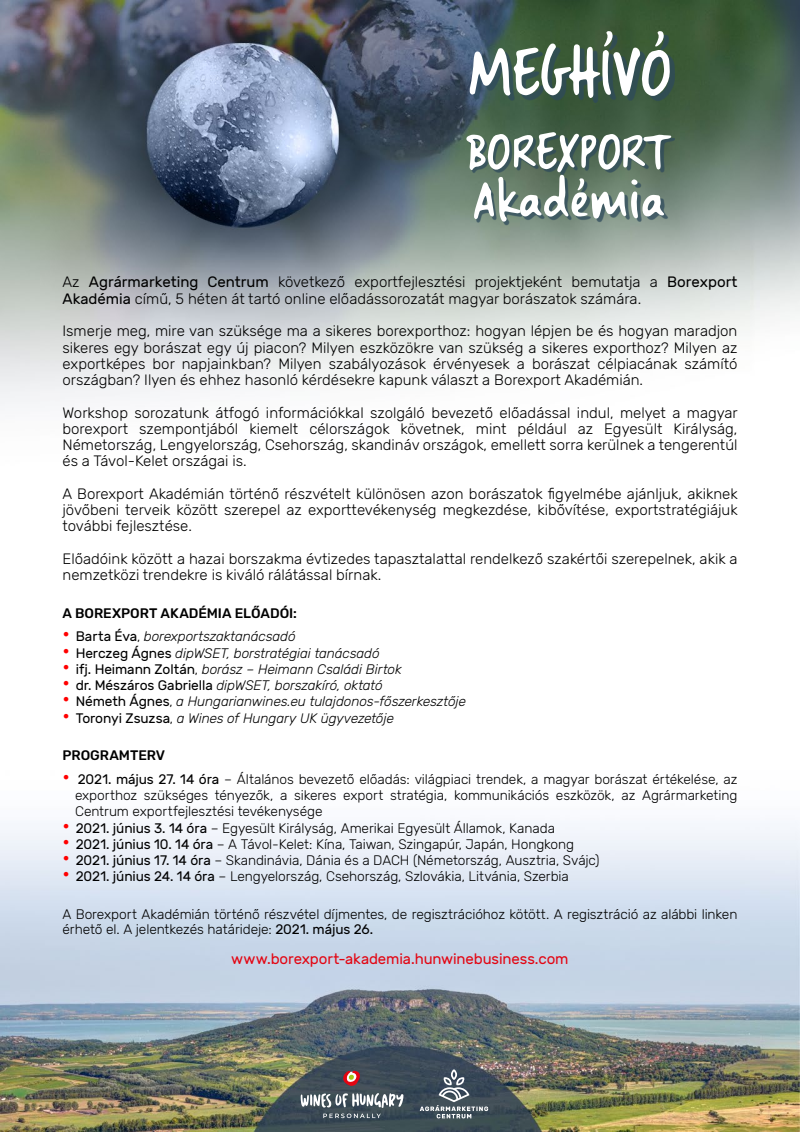
<style>
.page{position:relative;width:800px;height:1132px;background:#fff}
.page>*{position:absolute;margin:0;border:0;box-sizing:border-box;transform-origin:0 0}
.t1{font:300 15px/16.2px "Rubik";color:#000;text-align:justify}
.t2{font:15px "Rubik";letter-spacing:-.005em;color:#e30512}
.t3{font:300 13.75px/16.2px "Rubik";letter-spacing:-.01em;color:#000;text-align:justify}
.t4{font:italic 300 13.75px "Rubik";letter-spacing:-.01em;color:#000}
.t5{font:500 13.75px "Rubik";letter-spacing:-.005em;color:#000}
.s1{font-weight:400}
.s2{font-style:normal;font-size:22.5px;color:#f00}
.s3{font-weight:400;font-style:normal}
.s4{font-style:normal}
.s5{font-size:22.5px;color:#f00}
</style>
<div class="page">
<img style="left:0;top:0;width:800px;height:1132px">
<svg style="left:343px;top:1070px;width:18px;height:16px"></svg>
<svg style="left:301px;top:1093px;width:102px;height:25px;background:#717c83"></svg>
<svg style="left:420px;top:1069px;width:68px;height:49px;background:#586470"></svg>
<div style="left:474px;top:35px;width:201px;height:68px;background:#2e4a5c;opacity:.75"></div>
<svg style="left:470px;top:31px;width:200px;height:67px"></svg>
<div style="left:469px;top:135px;width:206px;height:90px;background:#2e4a5c;opacity:.75"></div>
<svg style="left:466px;top:132px;width:205px;height:90px"></svg>
<p class="t1" style="left:62px;top:275px;width:677px">Az <span class="s1">Agrármarketing Centrum</span> következő exportfejlesztési projektjeként bemutatja a <span class="s1">Borexport<br>Akadémia</span> című, 5 héten át tartó online előadássorozatát magyar borászatok számára.</p>
<p class="t1" style="left:62px;top:323px;width:676px">Ismerje meg, mire van szüksége ma a sikeres borexporthoz: hogyan lépjen be és hogyan maradjon sikeres egy borászat egy új piacon? Milyen eszközökre van szükség a sikeres exporthoz? Milyen az exportképes bor napjainkban? Milyen szabályozások érvényesek a borászat célpiacának számító országban? Ilyen és ehhez hasonló kérdésekre kapunk választ a Borexport Akadémián.</p>
<p class="t1" style="left:62px;top:405px;width:677px">Workshop sorozatunk átfogó információkkal szolgáló bevezető előadással indul, melyet a magyar borexport szempontjából kiemelt célországok követnek, mint például az Egyesült Királyság, Németország, Lengyelország, Csehország, skandináv országok, emellett sorra kerülnek a tengerentúl és a Távol-Kelet országai is.</p>
<p class="t1" style="left:62px;top:486px;width:677px">A Borexport Akadémián történő részvételt különösen azon borászatok figyelmébe ajánljuk, akiknek jövőbeni terveik között szerepel az exporttevékenység megkezdése, kibővítése, exportstratégiájuk további fejlesztése.</p>
<p class="t1" style="left:62px;top:551px;width:676px">Előadóink között a hazai borszakma évtizedes tapasztalattal rendelkező szakértői szerepelnek, akik a nemzetközi trendekre is kiváló rálátással bírnak.</p>
<p class="t5" style="left:62px;top:605px;width:236px">A BOREXPORT AKADÉMIA ELŐADÓI:</p>
<p class="t4" style="left:62px;top:629px;width:235px"><span class="s2">·</span> <span class="s3">Barta Éva</span><span class="s4">,</span> borexportszaktanácsadó</p>
<p class="t4" style="left:62px;top:645px;width:319px"><span class="s2">·</span> <span class="s3">Herczeg Ágnes</span> dipWSET, borstratégiai tanácsadó</p>
<p class="t4" style="left:62px;top:661px;width:341px"><span class="s2">·</span> <span class="s3">ifj. Heimann Zoltán</span><span class="s4">,</span> borász – Heimann Családi Birtok</p>
<p class="t4" style="left:62px;top:678px;width:322px"><span class="s2">·</span> <span class="s3">dr. Mészáros Gabriella</span> dipWSET, borszakíró, oktató</p>
<p class="t4" style="left:62px;top:694px;width:405px"><span class="s2">·</span> <span class="s3">Németh Ágnes</span><span class="s4">,</span> a Hungarianwines.eu tulajdonos-főszerkesztője</p>
<p class="t4" style="left:62px;top:710px;width:333px"><span class="s2">·</span> <span class="s3">Toronyi Zsuzsa</span><span class="s4">,</span> a Wines of Hungary UK ügyvezetője</p>
<p class="t5" style="left:62px;top:747px;width:104px">PROGRAMTERV</p>
<p class="t3" style="left:75px;top:771px;width:664px;text-indent:-12px"><span class="s5">·</span> <span class="s1">2021. május 27. 14 óra</span> – Általános bevezető előadás: világpiaci trendek, a magyar borászat értékelése, az exporthoz szükséges tényezők, a sikeres export stratégia, kommunikációs eszközök, az Agrármarketing Centrum exportfejlesztési tevékenysége</p>
<p class="t3" style="left:62px;top:820px;width:494px"><span class="s5">·</span> <span class="s1">2021. június 3. 14 óra</span> – Egyesült Királyság, Amerikai Egyesült Államok, Kanada</p>
<p class="t3" style="left:62px;top:836px;width:513px"><span class="s5">·</span> <span class="s1">2021. június 10. 14 óra</span> – A Távol-Kelet: Kína, Taiwan, Szingapúr, Japán, Hongkong</p>
<p class="t3" style="left:62px;top:852px;width:539px"><span class="s5">·</span> <span class="s1">2021. június 17. 14 óra</span> – Skandinávia, Dánia és a DACH (Németország, Ausztria, Svájc)</p>
<p class="t3" style="left:62px;top:869px;width:508px"><span class="s5">·</span> <span class="s1">2021. június 24. 14 óra</span> – Lengyelország, Csehország, Szlovákia, Litvánia, Szerbia</p>
<p class="t3" style="left:62px;top:907px;width:676px;line-height:15px">A Borexport Akadémián történő részvétel díjmentes, de regisztrációhoz kötött. A regisztráció az alábbi linken érhető el. A jelentkezés határideje: <span class="s1">2021. május 26.</span></p>
<p class="t2" style="left:231px;top:950px;width:339px">www.borexport-akademia.hunwinebusiness.com</p>
</div>
